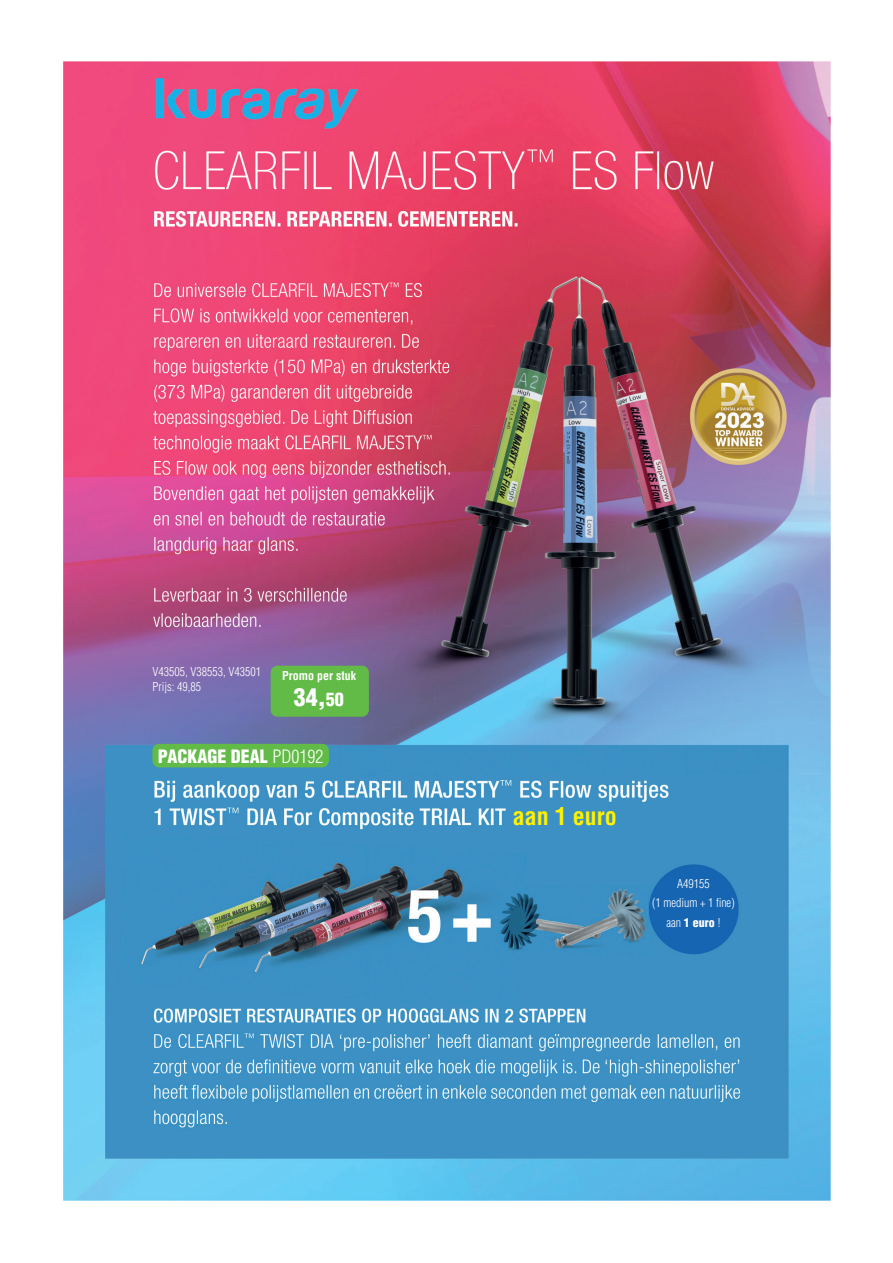
<style>
.page{position:relative;width:893px;height:1263px;background:#fff}
.page>*{position:absolute;margin:0;border:0;box-sizing:border-box;transform-origin:0 0}
.t1{font:700 condensed 24px "Helvetica LT Std";color:#fff101}
.t2{font:900 condensed 24px "Helvetica LT Std";color:#fff}
.t3{font:900 condensed 18px "Helvetica LT Std";color:#fff}
.t4{font:300 condensed 12px/19.2px "Helvetica LT Std";color:#fff;text-align:center}
.t5{font:700 condensed 12px "Helvetica LT Std";color:#fff}
.s1{font-size:18px}
.s2{font-weight:300}
.s3{font-weight:900}
</style>
<div class="page">
<img style="left:63px;top:61px;width:768px;height:1140px">
<div style="left:271px;top:666px;width:98px;height:51px;background:#62bb46;border-radius:7px"></div>
<div style="left:152px;top:744px;width:177px;height:23px;background:#62bb46;border-radius:7px"></div>
<p class="t4" style="left:152px;top:664px;width:110px;line-height:15px;text-align:left">V43505, V38553, V43501<br>Prijs: 49,85</p>
<p class="t5" style="left:282px;top:668px;width:75px">Promo per stuk</p>
<h1 class="t2" style="left:294px;top:682px;width:51px">34,<span class="s1">50</span></h1>
<h2 class="t3" style="left:158px;top:744px;width:167px">PACKAGE DEAL <span class="s2">PD0192</span></h2>
<h1 class="t1" style="left:513px;top:802px;width:105px">aan 1 euro</h1>
<p class="t4" style="left:652px;top:874px;width:84px">A49155<br>(1 medium + 1 fine) aan <span class="s3">1 euro</span> !</p>
</div>
